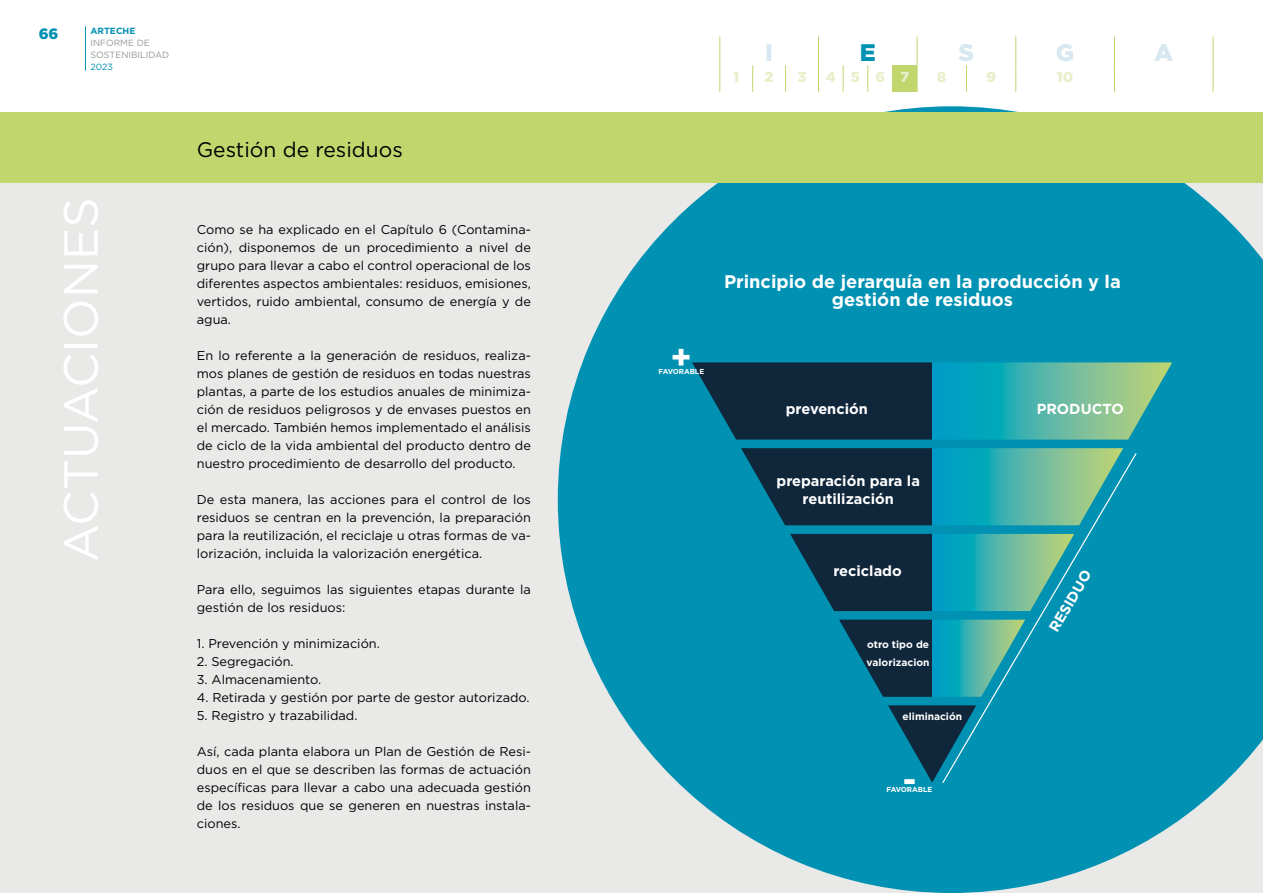
<style>
.page{position:relative;width:1263px;height:893px;background:#fff}
.page>*{position:absolute;margin:0;border:0;box-sizing:border-box;transform-origin:0 0}
.t1{font:48px "Gotham";color:#fff}
.t2{font:700 33.45px "Gotham";color:#fff}
.t3{font:900 24px "Gotham";color:#d8e8f0}
.t4{font:900 24px "Gotham";color:#0091b3}
.t5{font:21px "Gotham";color:#000}
.t6{font:700 18.15px/18px "Gotham";color:#fff;text-align:center}
.t7{font:900 15px "Gotham";color:#0091b3}
.t8{font:700 14.55px/18px "Gotham";color:#fff;text-align:center}
.t9{font:900 14.4px "Gotham";letter-spacing:1.06em;color:#e7efcb}
.t10{font:12.75px/18px "Gotham";color:#000;text-align:justify}
.t11{font:700 10.2px/18px "Gotham";color:#fff}
.t12{font:9px/12px "Gotham";color:#939a90}
.t13{font:700 9px "Gotham";color:#0091b3}
.t14{font:9px "Gotham";color:#0091b3}
.t15{font:700 7.2px "Gotham";color:#fff}
</style>
<div class="page">
<hr style="left:85px;top:27px;width:1px;height:44px;background:#0091b3">
<div style="left:892px;top:65px;width:25px;height:27px;background:#c1d66d"></div>
<svg style="left:752px;top:65px;width:1px;height:27px"></svg>
<svg style="left:785px;top:65px;width:1px;height:27px"></svg>
<svg style="left:843px;top:65px;width:1px;height:27px"></svg>
<svg style="left:867px;top:65px;width:1px;height:27px"></svg>
<svg style="left:966px;top:65px;width:1px;height:27px"></svg>
<svg style="left:719px;top:37px;width:1px;height:55px"></svg>
<svg style="left:818px;top:37px;width:1px;height:55px"></svg>
<svg style="left:917px;top:37px;width:1px;height:55px"></svg>
<svg style="left:1015px;top:37px;width:1px;height:55px"></svg>
<svg style="left:1114px;top:37px;width:1px;height:55px"></svg>
<svg style="left:1213px;top:37px;width:1px;height:55px"></svg>
<div style="left:0;top:128px;width:1263px;height:765px;background:#e9e9e8"></div>
<svg style="left:558px;top:106px;width:705px;height:787px;fill:#0091b3"></svg>
<svg style="left:888px;top:705px;width:53px;height:77px;background:#09546e"></svg>
<svg style="left:692px;top:362px;width:479px;height:78px;background:#297177"></svg>
<svg style="left:839px;top:620px;width:102px;height:77px;background:#0b4861"></svg>
<svg style="left:790px;top:534px;width:151px;height:77px;background:#0c3d54"></svg>
<svg style="left:741px;top:448px;width:382px;height:77px;background:#103d52"></svg>
<div style="left:0;top:112px;width:1263px;height:70px;background:#c1d66d"></div>
<svg style="left:941px;top:452px;width:197px;height:332px;background:#1f9dad"></svg>
<p class="t7" style="left:39px;top:23px;width:21px">66</p>
<p class="t13" style="left:91px;top:25px;width:46px">ARTECHE</p>
<p class="t12" style="left:91px;top:36px;width:80px">INFORME DE<br>SOSTENIBILIDAD</p>
<p class="t14" style="left:91px;top:61px;width:24px">2023</p>
<h1 class="t1" style="left:50px;top:562px;width:366px;rotate:-90deg">ACTUACIONES</h1>
<h3 class="t5" style="left:197px;top:136px;width:207px">Gestión de residuos</h3>
<p class="t10" style="left:197px;top:220px;width:336px">Como se ha explicado en el Capítulo 6 (Contamina&shy;ción), disponemos de un procedimiento a nivel de grupo para llevar a cabo el control operacional de los diferentes aspectos ambientales: residuos, emisiones, vertidos, ruido ambiental, consumo de energía y de agua.</p>
<p class="t10" style="left:197px;top:346px;width:336px">En lo referente a la generación de residuos, realiza&shy;mos planes de gestión de residuos en todas nuestras plantas, a parte de los estudios anuales de minimiza&shy;ción de residuos peligrosos y de envases puestos en el mercado. También hemos implementado el análisis de ciclo de la vida ambiental del producto dentro de nuestro procedimiento de desarrollo del producto.</p>
<p class="t10" style="left:197px;top:490px;width:336px">De esta manera, las acciones para el control de los residuos se centran en la prevención, la preparación para la reutilización, el reciclaje u otras formas de va&shy;lorización, incluida la valorización energética.</p>
<p class="t10" style="left:197px;top:580px;width:336px">Para ello, seguimos las siguientes etapas durante la gestión de los residuos:</p>
<p class="t10" style="left:197px;top:634px;width:185px">1. Prevención y minimización.</p>
<p class="t10" style="left:197px;top:652px;width:98px">2. Segregación.</p>
<p class="t10" style="left:197px;top:670px;width:126px">3. Almacenamiento.</p>
<p class="t10" style="left:197px;top:688px;width:334px">4. Retirada y gestión por parte de gestor autorizado.</p>
<p class="t10" style="left:197px;top:706px;width:162px">5. Registro y trazabilidad.</p>
<p class="t10" style="left:197px;top:742px;width:336px">Así, cada planta elabora un Plan de Gestión de Resi&shy;duos en el que se describen las formas de actuación específicas para llevar a cabo una adecuada gestión de los residuos que se generen en nuestras instala&shy;ciones.</p>
<h3 class="t3" style="left:765px;top:36px;width:9px">I</h3>
<h3 class="t4" style="left:860px;top:36px;width:18px">E</h3>
<h3 class="t3" style="left:959px;top:36px;width:17px">S</h3>
<h3 class="t3" style="left:1056px;top:36px;width:20px">G</h3>
<h3 class="t3" style="left:1154px;top:36px;width:21px">A</h3>
<p class="t9" style="left:733px;top:67px;width:8px">1</p>
<p class="t9" style="left:765px;top:67px;width:10px">2</p>
<p class="t9" style="left:797px;top:67px;width:10px">3</p>
<p class="t9" style="left:826px;top:67px;width:85px">4567</p>
<p class="t9" style="left:937px;top:67px;width:11px">8</p>
<p class="t9" style="left:986px;top:67px;width:11px">9</p>
<p class="t9" style="left:1057px;top:67px;width:18px">10</p>
<h2 class="t2" style="left:671px;top:335px;width:23px">+</h2>
<p class="t15" style="left:658px;top:367px;width:47px">FAVORABLE</p>
<h3 class="t6" style="left:724px;top:272px;width:398px">Principio de jerarquía en la producción y la gestión de residuos</h3>
<p class="t8" style="left:786px;top:400px;width:84px">prevención</p>
<p class="t8" style="left:1037px;top:400px;width:89px">PRODUCTO</p>
<p class="t8" style="left:776px;top:472px;width:145px">preparación para la reutilización</p>
<p class="t8" style="left:833px;top:562px;width:70px">reciclado</p>
<p class="t11" style="left:867px;top:635px;width:64px">otro tipo de valorizacion</p>
<p class="t11" style="left:902px;top:707px;width:61px">eliminación</p>
<h2 class="t2" style="left:903px;top:758px;width:15px">-</h2>
<p class="t15" style="left:887px;top:785px;width:47px">FAVORABLE</p>
<p class="t8" style="left:1045px;top:626px;width:71px;rotate:-60deg">RESIDUO</p>
</div>
